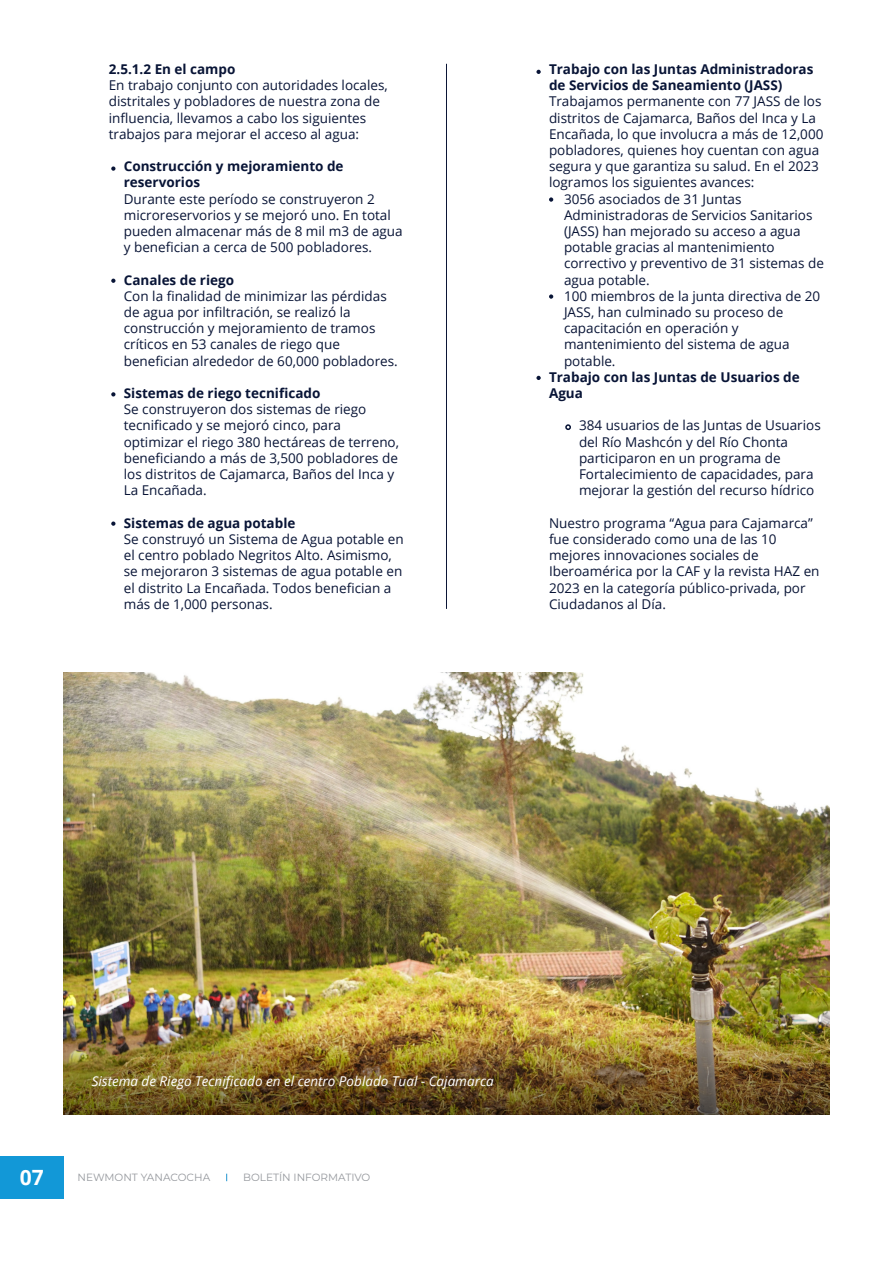
<style>
.page{position:relative;width:893px;height:1263px;background:#fff}
.page>*{position:absolute;margin:0;border:0;box-sizing:border-box;transform-origin:0 0}
.t1{font:700 21px "Open Sans";color:#fff}
.t2{font:13.5px/16.2px "Open Sans";color:#081436}
.t3{font:700 13.5px/16.2px "Open Sans";color:#081436}
.t4{font:italic 13.5px "Open Sans";color:#fff}
.t5{font:10.5px "Montserrat";color:#95989d}
</style>
<div class="page">
<img style="left:64px;top:673px;width:765px;height:348px">
<img style="left:64px;top:1021px;width:765px;height:93px">
<div style="left:0;top:1157px;width:64px;height:42px;background:#1298d7"></div>
<svg style="left:111px;top:166px;width:4px;height:5px"></svg>
<svg style="left:111px;top:279px;width:4px;height:4px"></svg>
<svg style="left:111px;top:392px;width:4px;height:4px"></svg>
<svg style="left:111px;top:521px;width:4px;height:5px"></svg>
<svg style="left:536px;top:70px;width:5px;height:4px"></svg>
<svg style="left:549px;top:197px;width:4px;height:5px"></svg>
<svg style="left:549px;top:294px;width:4px;height:5px"></svg>
<svg style="left:565px;top:424px;width:6px;height:6px"></svg>
<svg style="left:536px;top:376px;width:5px;height:4px"></svg>
<hr style="left:446px;top:64px;width:1px;height:545px;background:#0b1536">
<p class="t3" style="left:109px;top:61px;width:128px">2.5.1.2 En el campo</p>
<p class="t2" style="left:109px;top:77px;width:281px">En trabajo conjunto con autoridades locales, distritales y pobladores de nuestra zona de influencia, llevamos a cabo los siguientes trabajos para mejorar el acceso al agua:</p>
<p class="t3" style="left:124px;top:158px;width:221px">Construcción y mejoramiento de reservorios</p>
<p class="t2" style="left:124px;top:190px;width:280px">Durante este período se construyeron 2 microreservorios y se mejoró uno. En total pueden almacenar más de 8 mil m3 de agua y benefician a cerca de 500 pobladores.</p>
<p class="t3" style="left:124px;top:271px;width:112px">Canales de riego</p>
<p class="t2" style="left:124px;top:287px;width:276px">Con la finalidad de minimizar las pérdidas de agua por infiltración, se realizó la construcción y mejoramiento de tramos críticos en 53 canales de riego que benefician alrededor de 60,000 pobladores.</p>
<p class="t3" style="left:124px;top:385px;width:198px">Sistemas de riego tecnificado</p>
<p class="t2" style="left:124px;top:401px;width:277px">Se construyeron dos sistemas de riego tecnificado y se mejoró cinco, para optimizar el riego 380 hectáreas de terreno, beneficiando a más de 3,500 pobladores de los distritos de Cajamarca, Baños del Inca y La Encañada.</p>
<p class="t3" style="left:124px;top:514px;width:173px">Sistemas de agua potable</p>
<p class="t2" style="left:124px;top:530px;width:282px">Se construyó un Sistema de Agua potable en el centro poblado Negritos Alto. Asimismo, se mejoraron 3 sistemas de agua potable en el distrito La Encañada. Todos benefician a más de 1,000 personas.</p>
<p class="t3" style="left:549px;top:61px;width:266px">Trabajo con las Juntas Administradoras de Servicios de Saneamiento (JASS)</p>
<p class="t2" style="left:549px;top:93px;width:274px">Trabajamos permanente con 77 JASS de los</p>
<p class="t2" style="left:549px;top:109px;width:269px">distritos de Cajamarca, Baños del Inca y La</p>
<p class="t2" style="left:549px;top:125px;width:276px">Encañada, lo que involucra a más de 12,000</p>
<p class="t2" style="left:549px;top:142px;width:272px">pobladores, quienes hoy cuentan con agua</p>
<p class="t2" style="left:549px;top:158px;width:271px">segura y que garantiza su salud. En el 2023</p>
<p class="t2" style="left:549px;top:174px;width:207px">logramos los siguientes avances:</p>
<p class="t2" style="left:564px;top:190px;width:179px">3056 asociados de 31 Juntas</p>
<p class="t2" style="left:564px;top:206px;width:250px">Administradoras de Servicios Sanitarios</p>
<p class="t2" style="left:564px;top:223px;width:238px">(JASS) han mejorado su acceso a agua</p>
<p class="t2" style="left:564px;top:239px;width:212px">potable gracias al mantenimiento</p>
<p class="t2" style="left:564px;top:255px;width:261px">correctivo y preventivo de 31 sistemas de</p>
<p class="t2" style="left:564px;top:271px;width:87px">agua potable.</p>
<p class="t2" style="left:564px;top:287px;width:258px">100 miembros de la junta directiva de 20</p>
<p class="t2" style="left:564px;top:304px;width:221px">JASS, han culminado su proceso de</p>
<p class="t2" style="left:564px;top:320px;width:176px">capacitación en operación y</p>
<p class="t2" style="left:564px;top:336px;width:227px">mantenimiento del sistema de agua</p>
<p class="t2" style="left:564px;top:352px;width:53px">potable.</p>
<p class="t3" style="left:549px;top:369px;width:252px">Trabajo con las Juntas de Usuarios de<br>Agua</p>
<p class="t2" style="left:579px;top:417px;width:243px">384 usuarios de las Juntas de Usuarios del Río Mashcón y del Río Chonta participaron en un programa de Fortalecimiento de capacidades, para mejorar la gestión del recurso hídrico</p>
<p class="t2" style="left:549px;top:514px;width:272px">Nuestro programa “Agua para Cajamarca” fue considerado como una de las 10 mejores innovaciones sociales de Iberoamérica por la CAF y la revista HAZ en 2023 en la categoría público-privada, por Ciudadanos al Día.</p>
<p class="t4" style="left:92px;top:1072px;width:404px">Sistema de Riego Tecnificado en el centro Poblado Tual - Cajamarca</p>
<h1 class="t1" style="left:20px;top:1163px;width:25px">07</h1>
<p class="t5" style="left:78px;top:1170px;width:134px">NEWMONT YANACOCHA</p>
<p class="t5" style="left:243px;top:1170px;width:129px">BOLETÍN INFORMATIVO</p>
</div>
